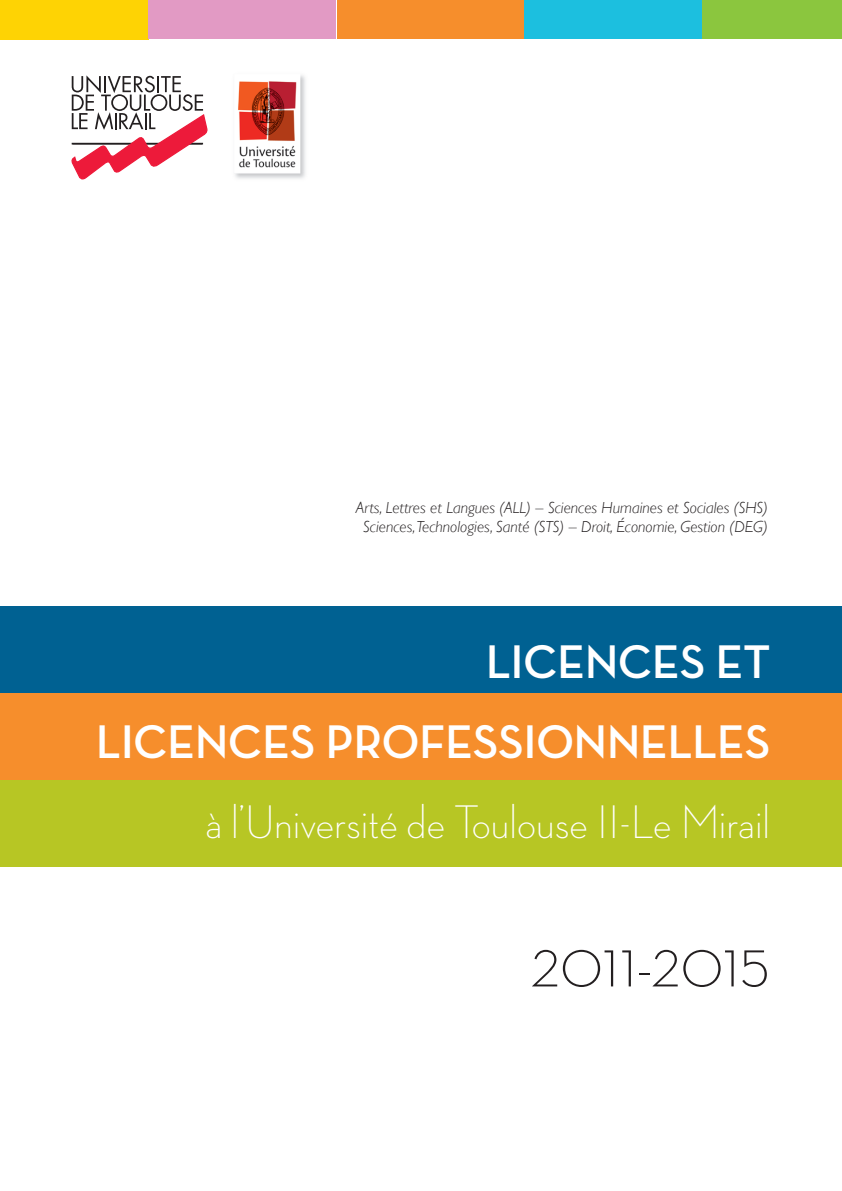
<style>
.page{position:relative;width:842px;height:1191px;background:#fff}
.page>*{position:absolute;margin:0;border:0;box-sizing:border-box;transform-origin:0 0}
.t1{font:300 72px "Neutra Disp";color:#231f20}
.t2{font:700 48px "Neutra Disp";color:#fff}
.t3{font:300 48px "Neutra Disp";color:#fff}
.t4{font:italic 300 16px "Gill Sans";color:#231f20}
</style>
<div class="page">
<div style="left:0;top:606px;width:842px;height:87px;background:#006192"></div>
<div style="left:0;top:693px;width:842px;height:86px;background:#f68e2c"></div>
<div style="left:0;top:780px;width:842px;height:87px;background:#b7c624"></div>
<div style="left:0;top:0;width:148px;height:39px;background:#fed304"></div>
<div style="left:148px;top:0;width:188px;height:39px;background:#e29ac4"></div>
<div style="left:337px;top:0;width:187px;height:39px;background:#f68e2c"></div>
<div style="left:524px;top:0;width:178px;height:39px;background:#1cbfdf"></div>
<div style="left:702px;top:0;width:140px;height:39px;background:#8bc63e"></div>
<svg style="left:71px;top:75px;width:136px;height:104px"></svg>
<img style="left:235px;top:75px;width:71px;height:104px">
<p class="t4" style="left:356px;top:498px;width:413px">Arts, Lettres et Langues (ALL) – Sciences Humaines et Sociales (SHS)</p>
<p class="t4" style="left:363px;top:518px;width:406px">Sciences, Technologies, Santé (STS) – Droit, Économie, Gestion (DEG)</p>
<p class="t2" style="left:486px;top:635px;width:285px">LICENCES ET</p>
<p class="t2" style="left:96px;top:715px;width:675px">LICENCES PROFESSIONNELLES</p>
<p class="t3" style="left:205px;top:796px;width:567px">à l’Université de Toulouse II-Le Mirail</p>
<p class="t1" style="left:531px;top:923px;width:241px">2011-2015</p>
</div>
